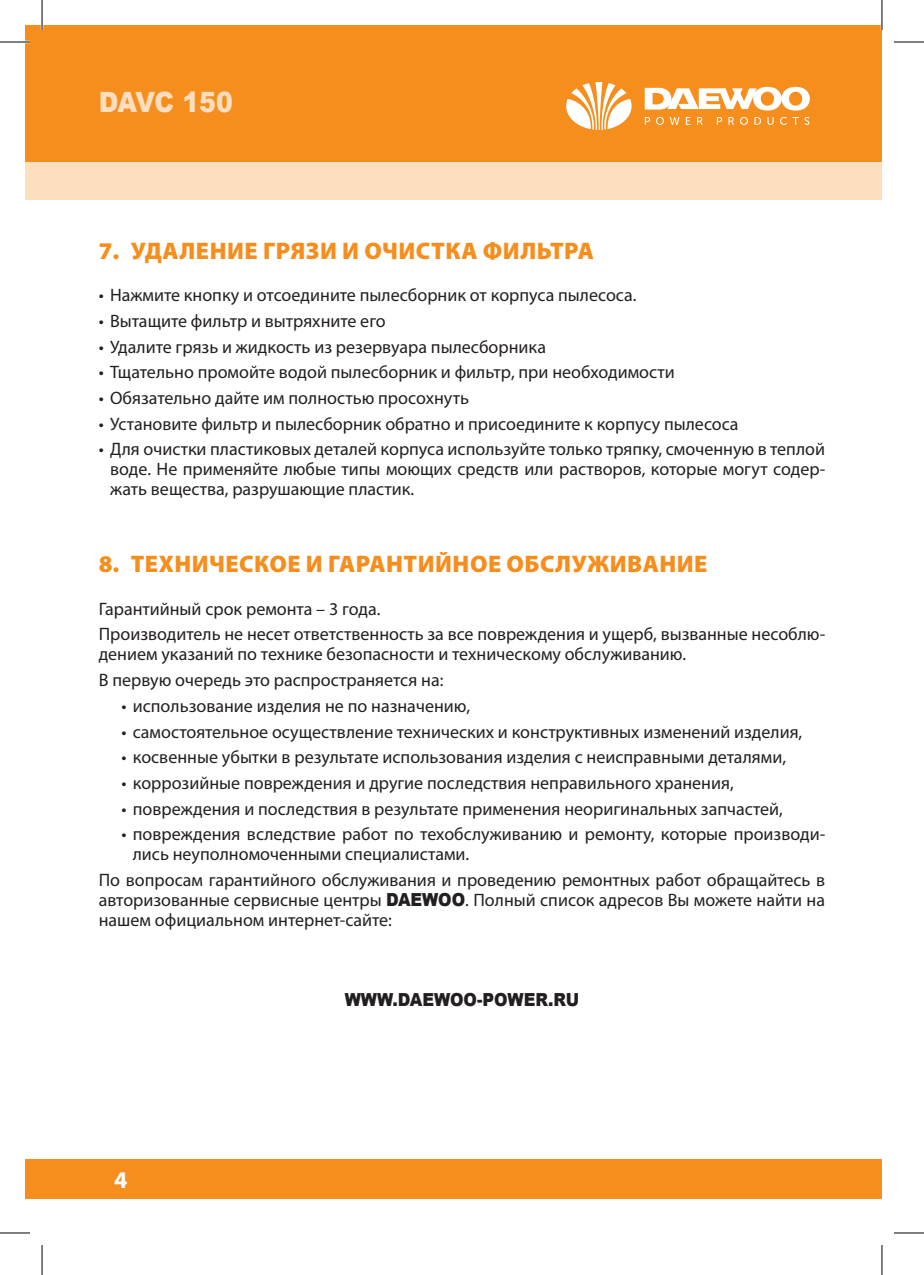
<style>
.page{position:relative;width:924px;height:1275px;background:#fff}
.page>*{position:absolute;margin:0;border:0;box-sizing:border-box;transform-origin:0 0}
.t1{font:900 28px "Arial";letter-spacing:-.035em;color:#fddebe;scale:.9 1}
.Раздел_оранж_2{font:900 24px "Myriad Pro";letter-spacing:.02em;color:#f68e1e}
.t2{font:700 24px "Myriad Pro";color:#fff}
.Основной_текст{font:18px/20px "Myriad Pro";color:#231f20;text-align:justify}
.Перечень{font:18px/20px "Myriad Pro";color:#231f20}
.Основной_текст-2{font:900 18px "Arial";color:#231f20;scale:.9 1}
.s1{font-family:"Arial";font-weight:900}
</style>
<div class="page">
<div style="left:25px;top:156px;width:856px;height:44px;background:#fddebe"></div>
<div style="left:25px;top:25px;width:856px;height:136px;background:#f68e1e"></div>
<div style="left:25px;top:1159px;width:856px;height:40px;background:#f68e1e"></div>
<svg style="left:566px;top:82px;width:65px;height:48px"></svg>
<svg style="left:644px;top:87px;width:165px;height:24px"></svg>
<svg style="left:644px;top:117px;width:5px;height:8px"></svg>
<svg style="left:656px;top:117px;width:7px;height:8px"></svg>
<svg style="left:669px;top:117px;width:10px;height:8px"></svg>
<svg style="left:685px;top:117px;width:5px;height:8px"></svg>
<svg style="left:697px;top:117px;width:5px;height:8px"></svg>
<svg style="left:716px;top:117px;width:5px;height:8px"></svg>
<svg style="left:728px;top:117px;width:5px;height:8px"></svg>
<svg style="left:740px;top:117px;width:7px;height:8px"></svg>
<svg style="left:754px;top:117px;width:6px;height:8px"></svg>
<svg style="left:767px;top:117px;width:6px;height:8px"></svg>
<svg style="left:780px;top:117px;width:6px;height:8px"></svg>
<svg style="left:792px;top:117px;width:6px;height:8px"></svg>
<svg style="left:804px;top:117px;width:5px;height:8px"></svg>
<hr style="left:0;top:41px;width:30px;height:2px;background:#fff">
<hr style="left:41px;top:0;width:2px;height:30px;background:#fff">
<hr style="left:880px;top:0;width:2px;height:30px;background:#fff">
<hr style="left:0;top:42px;width:30px;height:1px;background:#000">
<hr style="left:893px;top:42px;width:30px;height:1px;background:#000">
<hr style="left:0;top:1232px;width:30px;height:1px;background:#000">
<hr style="left:893px;top:1232px;width:30px;height:1px;background:#000">
<hr style="left:42px;top:0;width:1px;height:30px;background:#000">
<hr style="left:42px;top:1245px;width:1px;height:30px;background:#000">
<hr style="left:881px;top:0;width:1px;height:30px;background:#000">
<hr style="left:881px;top:1245px;width:1px;height:30px;background:#000">
<h1 class="t1" style="left:99px;top:81px;width:150px">DAVC 150</h1>
<p class="Раздел_оранж_2" style="left:99px;top:234px;width:496px">7. УДАЛЕНИЕ ГРЯЗИ И ОЧИСТКА ФИЛЬТРА</p>
<p class="Основной_текст" style="left:99px;top:285px;width:539px">• Нажмите кнопку и отсоедините пылесборник от корпуса пылесоса.</p>
<p class="Основной_текст" style="left:99px;top:310px;width:288px">• Вытащите фильтр и вытряхните его</p>
<p class="Основной_текст" style="left:99px;top:336px;width:448px">• Удалите грязь и жидкость из резервуара пылесборника</p>
<p class="Основной_текст" style="left:99px;top:362px;width:577px">• Тщательно промойте водой пылесборник и фильтр, при необходимости</p>
<p class="Основной_текст" style="left:99px;top:387px;width:371px">• Обязательно дайте им полностью просохнуть</p>
<p class="Основной_текст" style="left:99px;top:413px;width:641px">• Установите фильтр и пылесборник обратно и присоедините к корпусу пылесоса</p>
<p class="Основной_текст" style="left:110px;top:439px;width:716px;text-indent:-11px">• Для очистки пластиковых деталей корпуса используйте только тряпку, смоченную в теплой воде. Не применяйте любые типы моющих средств или растворов, которые могут содер&shy;жать вещества, разрушающие пластик.</p>
<p class="Раздел_оранж_2" style="left:99px;top:548px;width:610px">8. ТЕХНИЧЕСКОЕ И ГАРАНТИЙНОЕ ОБСЛУЖИВАНИЕ</p>
<p class="Основной_текст" style="left:99px;top:598px;width:283px">Гарантийный срок ремонта – 3 года.</p>
<p class="Основной_текст" style="left:99px;top:624px;width:727px">Производитель не несет ответственность за все повреждения и ущерб, вызванные несоблю&shy;дением указаний по технике безопасности и техническому обслуживанию.</p>
<p class="Основной_текст" style="left:99px;top:670px;width:346px">В первую очередь это распространяется на:</p>
<p class="Перечень" style="left:121px;top:695px;width:350px">• использование изделия не по назначению,</p>
<p class="Перечень" style="left:121px;top:721px;width:682px">• самостоятельное осуществление технических и конструктивных изменений изделия,</p>
<p class="Перечень" style="left:121px;top:747px;width:665px">• косвенные убытки в результате использования изделия с неисправными деталями,</p>
<p class="Перечень" style="left:121px;top:772px;width:613px">• коррозийные повреждения и другие последствия неправильного хранения,</p>
<p class="Перечень" style="left:121px;top:798px;width:662px">• повреждения и последствия в результате применения неоригинальных запчастей,</p>
<p class="Перечень" style="left:133px;top:824px;width:693px;text-indent:-11px">• повреждения вследствие работ по техобслуживанию и ремонту, которые производи&shy;лись неуполномоченными специалистами.</p>
<p class="Основной_текст" style="left:99px;top:869px;width:727px">По вопросам гарантийного обслуживания и проведению ремонтных работ обращайтесь в авторизованные сервисные центры <span class="s1">DAEWOO</span>. Полный список адресов Вы можете найти на нашем официальном интернет-сайте:</p>
<p class="t2" style="left:114px;top:1164px;width:15px">4</p>
<p class="Основной_текст-2" style="left:344px;top:986px;width:262px">WWW.DAEWOO-POWER.RU</p>
</div>
